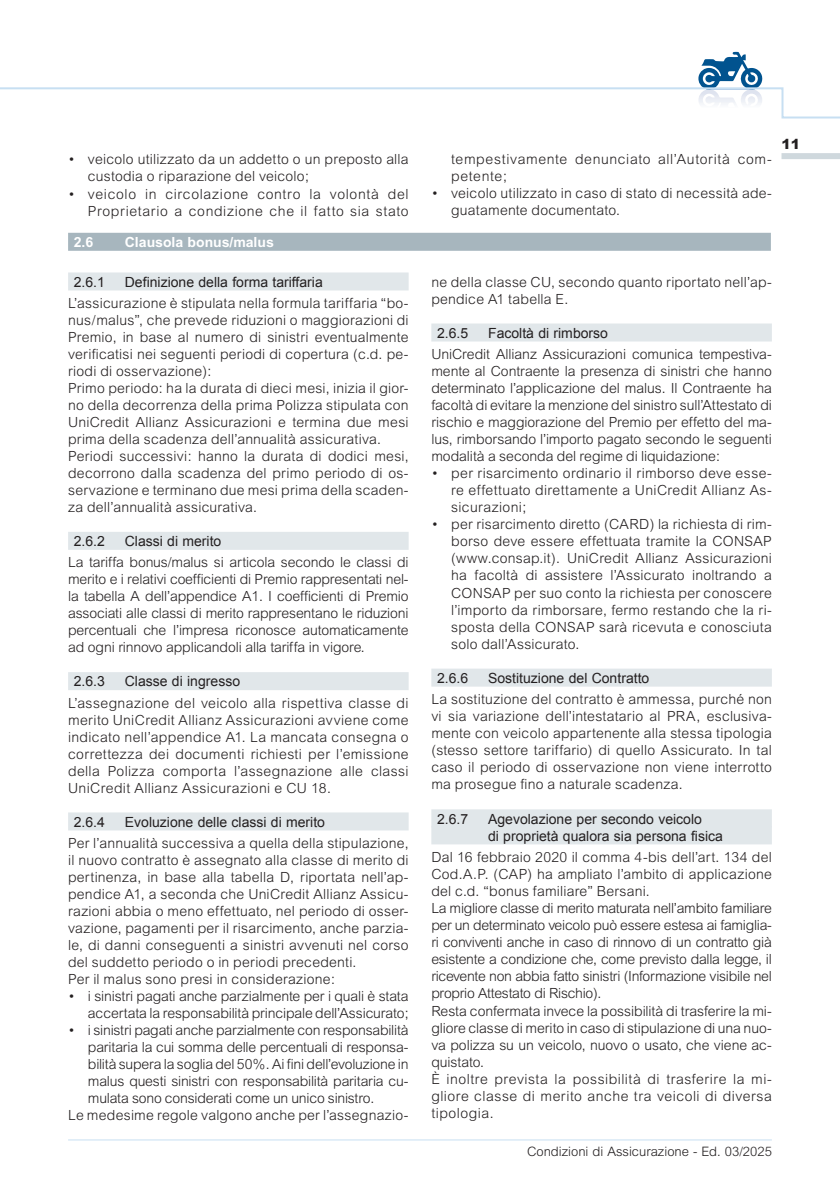
<style>
.page{position:relative;width:840px;height:1191px;background:#fff}
.page>*{position:absolute;margin:0;border:0;box-sizing:border-box;transform-origin:0 0}
._01_TXT{font:300 14px/17px "Arial";letter-spacing:.015em;color:#231f20;text-align:justify}
._05_TXT_RIENTRO{font:300 14px/17px "Arial";letter-spacing:.015em;color:#231f20;text-align:justify}
._04_SOTTOTITOLETTI_B{font:14px "Arial";color:#231f20}
._05_TXT_RIENTRO-2{font:300 14px/17.2px "Arial";letter-spacing:.045em;color:#231f20;text-align:right}
._05_TXT_RIENTRO-3{font:300 14px/17px "Arial";letter-spacing:-.01em;color:#231f20;text-align:right}
._04_TITOLO_BOX_GRIGI{font:700 14px "Arial";color:#fff}
.t1{font:900 14px "Arial";color:#231f20}
.t2{font:300 13px "Arial";color:#231f20}
</style>
<div class="page">
<div style="left:781px;top:153px;width:58px;height:6px;background:#cfd8dd"></div>
<svg style="left:0;top:51px;width:839px;height:68px"></svg>
<hr style="left:68px;top:1139px;width:703px;height:1px;background:#c7dff2">
<div style="left:68px;top:233px;width:702px;height:18px;background:#a7b6be"></div>
<div style="left:68px;top:272px;width:340px;height:18px;background:#e1e7ea"></div>
<div style="left:68px;top:532px;width:340px;height:18px;background:#e1e7ea"></div>
<div style="left:68px;top:672px;width:340px;height:18px;background:#e1e7ea"></div>
<div style="left:68px;top:812px;width:340px;height:18px;background:#e1e7ea"></div>
<div style="left:431px;top:323px;width:340px;height:18px;background:#e1e7ea"></div>
<div style="left:431px;top:668px;width:340px;height:18px;background:#e1e7ea"></div>
<div style="left:431px;top:809px;width:340px;height:18px;background:#e1e7ea"></div>
<div style="left:431px;top:826px;width:340px;height:18px;background:#e1e7ea"></div>
<p class="_05_TXT_RIENTRO" style="left:88px;top:151px;width:322px;text-indent:-20px">• veicolo utilizzato da un addetto o un preposto alla custodia o riparazione del veicolo;</p>
<p class="_05_TXT_RIENTRO-2" style="left:68px;top:185px;width:342px">• veicolo in circolazione contro la volontà del<br>Proprietario a condizione che il fatto sia stato</p>
<p class="_04_TITOLO_BOX_GRIGI" style="left:74px;top:234px;width:21px">2.6</p>
<p class="_04_TITOLO_BOX_GRIGI" style="left:125px;top:234px;width:150px">Clausola bonus/malus</p>
<p class="_04_SOTTOTITOLETTI_B" style="left:74px;top:272px;width:33px">2.6.1</p>
<p class="_04_SOTTOTITOLETTI_B" style="left:125px;top:272px;width:199px">Definizione della forma tariffaria</p>
<p class="_01_TXT" style="left:68px;top:294px;width:342px">L’assicurazione è stipulata nella formula tariffaria “bo&shy;nus/malus”, che prevede riduzioni o maggiorazioni di Premio, in base al numero di sinistri eventualmente verificatisi nei seguenti periodi di copertura (c.d. pe&shy;riodi di osservazione):</p>
<p class="_01_TXT" style="left:68px;top:379px;width:342px">Primo periodo: ha la durata di dieci mesi, inizia il gior&shy;no della decorrenza della prima Polizza stipulata con UniCredit Allianz Assicurazioni e termina due mesi prima della scadenza dell’annualità assicurativa.</p>
<p class="_01_TXT" style="left:68px;top:447px;width:342px">Periodi successivi: hanno la durata di dodici mesi, decorrono dalla scadenza del primo periodo di os&shy;servazione e terminano due mesi prima della scaden&shy;za dell’annualità assicurativa.</p>
<p class="_04_SOTTOTITOLETTI_B" style="left:74px;top:532px;width:33px">2.6.2</p>
<p class="_04_SOTTOTITOLETTI_B" style="left:125px;top:532px;width:98px">Classi di merito</p>
<p class="_01_TXT" style="left:68px;top:554px;width:342px">La tariffa bonus/malus si articola secondo le classi di merito e i relativi coefficienti di Premio rappresentati nel&shy;la tabella A dell’appendice A1. I coefficienti di Premio associati alle classi di merito rappresentano le riduzioni percentuali che l’impresa riconosce automaticamente ad ogni rinnovo applicandoli alla tariffa in vigore.</p>
<p class="_04_SOTTOTITOLETTI_B" style="left:74px;top:672px;width:33px">2.6.3</p>
<p class="_04_SOTTOTITOLETTI_B" style="left:125px;top:672px;width:117px">Classe di ingresso</p>
<p class="_01_TXT" style="left:68px;top:694px;width:342px">L’assegnazione del veicolo alla rispettiva classe di merito UniCredit Allianz Assicurazioni avviene come indicato nell’appendice A1. La mancata consegna o correttezza dei documenti richiesti per l’emissione della Polizza comporta l’assegnazione alle classi UniCredit Allianz Assicurazioni e CU 18.</p>
<p class="_04_SOTTOTITOLETTI_B" style="left:74px;top:812px;width:33px">2.6.4</p>
<p class="_04_SOTTOTITOLETTI_B" style="left:125px;top:812px;width:201px">Evoluzione delle classi di merito</p>
<p class="_01_TXT" style="left:68px;top:834px;width:342px">Per l’annualità successiva a quella della stipulazione, il nuovo contratto è assegnato alla classe di merito di pertinenza, in base alla tabella D, riportata nell’ap&shy;pendice A1, a seconda che UniCredit Allianz Assicu&shy;razioni abbia o meno effettuato, nel periodo di osser&shy;vazione, pagamenti per il risarcimento, anche parzia&shy;le, di danni conseguenti a sinistri avvenuti nel corso del suddetto periodo o in periodi precedenti.</p>
<p class="_01_TXT" style="left:68px;top:970px;width:268px">Per il malus sono presi in considerazione:</p>
<p class="_05_TXT_RIENTRO-3" style="left:68px;top:987px;width:342px">• i sinistri pagati anche parzialmente per i quali è stata accertata la responsabilità principale dell’Assicurato;</p>
<p class="_05_TXT_RIENTRO" style="left:88px;top:1021px;width:322px;text-indent:-20px">• i sinistri pagati anche parzialmente con responsabilità paritaria la cui somma delle percentuali di responsa&shy;bilità supera la soglia del 50%. Ai fini dell’evoluzione in malus questi sinistri con responsabilità paritaria cu&shy;mulata sono considerati come un unico sinistro.</p>
<p class="_01_TXT" style="left:68px;top:1106px;width:342px">Le medesime regole valgono anche per l’assegnazio-</p>
<p class="_05_TXT_RIENTRO-2" style="left:451px;top:151px;width:322px;text-align:left">tempestivamente denunciato all’Autorità com&shy;petente;</p>
<p class="_05_TXT_RIENTRO" style="left:451px;top:185px;width:322px;text-indent:-20px">• veicolo utilizzato in caso di stato di necessità ade&shy;guatamente documentato.</p>
<p class="t1" style="left:781px;top:135px;width:20px">11</p>
<p class="_01_TXT" style="left:431px;top:273px;width:342px">ne della classe CU, secondo quanto riportato nell’ap&shy;pendice A1 tabella E.</p>
<p class="_04_SOTTOTITOLETTI_B" style="left:437px;top:324px;width:33px">2.6.5</p>
<p class="_04_SOTTOTITOLETTI_B" style="left:488px;top:324px;width:121px">Facoltà di rimborso</p>
<p class="_01_TXT" style="left:431px;top:345px;width:342px">UniCredit Allianz Assicurazioni comunica tempestiva&shy;mente al Contraente la presenza di sinistri che hanno determinato l’applicazione del malus. Il Contraente ha facoltà di evitare la menzione del sinistro sull’Attestato di rischio e maggiorazione del Premio per effetto del ma&shy;lus, rimborsando l’importo pagato secondo le seguenti modalità a seconda del regime di liquidazione:</p>
<p class="_05_TXT_RIENTRO" style="left:451px;top:464px;width:322px;text-indent:-20px">• per risarcimento ordinario il rimborso deve esse&shy;re effettuato direttamente a UniCredit Allianz As&shy;sicurazioni;</p>
<p class="_05_TXT_RIENTRO" style="left:451px;top:516px;width:322px;text-indent:-20px">• per risarcimento diretto (CARD) la richiesta di rim&shy;borso deve essere effettuata tramite la CONSAP (www.consap.it). UniCredit Allianz Assicurazioni ha facoltà di assistere l’Assicurato inoltrando a CONSAP per suo conto la richiesta per conoscere l’importo da rimborsare, fermo restando che la ri&shy;sposta della CONSAP sarà ricevuta e conosciuta solo dall’Assicurato.</p>
<p class="_04_SOTTOTITOLETTI_B" style="left:437px;top:668px;width:33px">2.6.6</p>
<p class="_04_SOTTOTITOLETTI_B" style="left:488px;top:668px;width:163px">Sostituzione del Contratto</p>
<p class="_01_TXT" style="left:431px;top:690px;width:342px">La sostituzione del contratto è ammessa, purché non vi sia variazione dell’intestatario al PRA, esclusiva&shy;mente con veicolo appartenente alla stessa tipologia (stesso settore tariffario) di quello Assicurato. In tal caso il periodo di osservazione non viene interrotto ma prosegue fino a naturale scadenza.</p>
<p class="_04_SOTTOTITOLETTI_B" style="left:437px;top:809px;width:33px">2.6.7</p>
<p class="_04_SOTTOTITOLETTI_B" style="left:488px;top:809px;width:215px">Agevolazione per secondo veicolo</p>
<p class="_04_SOTTOTITOLETTI_B" style="left:488px;top:826px;width:236px">di proprietà qualora sia persona fisica</p>
<p class="_01_TXT" style="left:431px;top:848px;width:342px">Dal 16 febbraio 2020 il comma 4-bis dell’art. 134 del Cod.A.P. (CAP) ha ampliato l’ambito di applicazione del c.d. “bonus familiare” Bersani.</p>
<p class="_01_TXT" style="left:431px;top:899px;width:342px">La migliore classe di merito maturata nell’ambito familiare per un determinato veicolo può essere estesa ai famiglia&shy;ri conviventi anche in caso di rinnovo di un contratto già esistente a condizione che, come previsto dalla legge, il ricevente non abbia fatto sinistri (Informazione visibile nel proprio Attestato di Rischio).</p>
<p class="_01_TXT" style="left:431px;top:1002px;width:342px">Resta confermata invece la possibilità di trasferire la mi&shy;gliore classe di merito in caso di stipulazione di una nuo&shy;va polizza su un veicolo, nuovo o usato, che viene ac&shy;quistato.</p>
<p class="_01_TXT" style="left:431px;top:1070px;width:342px">È inoltre prevista la possibilità di trasferire la mi&shy;gliore classe di merito anche tra veicoli di diversa tipologia.</p>
<p class="t2" style="left:526px;top:1144px;width:246px">Condizioni di Assicurazione - Ed. 03/2025</p>
</div>
